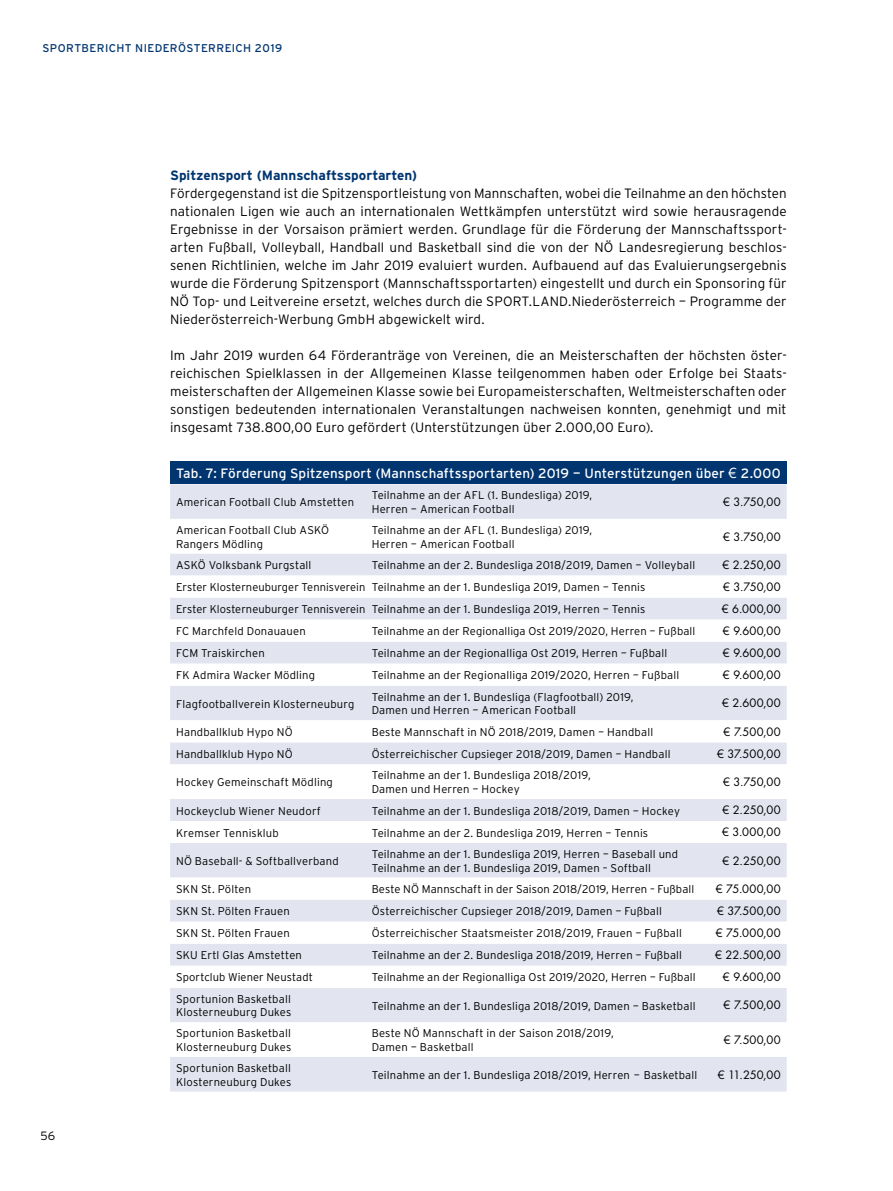
<style>
.page{position:relative;width:893px;height:1191px;background:#fff}
.page>*{position:absolute;margin:0;border:0;box-sizing:border-box;transform-origin:0 0}
.t1{font:300 13.5px/18px "Interstate Plus";letter-spacing:.01em;color:#000;text-align:justify}
.t2{font:13.5px "Interstate Plus";letter-spacing:.01em;color:#fff}
.t3{font:700 13.5px "Interstate Plus";color:#003570}
.t4{font:300 12px "Interstate Plus";color:#000}
.t5{font:300 11.25px/13.5px "Interstate Plus";letter-spacing:.015em;color:#000}
.t6{font:11.25px "Futura LT";letter-spacing:.03em;color:#000}
.t7{font:11.25px "Interstate Plus";letter-spacing:.035em;color:#003570}
.s1{font-family:"Futura LT"}
</style>
<div class="page">
<div style="left:170px;top:461px;width:617px;height:23px;background:#003570"></div>
<div style="left:170px;top:484px;width:617px;height:607px;background:#e2e4f0"></div>
<svg style="left:170px;top:519px;width:617px;height:424px"></svg>
<svg style="left:170px;top:965px;width:617px;height:92px"></svg>
<p class="t7" style="left:43px;top:41px;width:241px">SPORTBERICHT NIEDERÖSTERREICH 2019</p>
<p class="t4" style="left:40px;top:1129px;width:16px">56</p>
<p class="t3" style="left:170px;top:168px;width:249px">Spitzensport (Mannschaftssportarten)</p>
<p class="t1" style="left:170px;top:184px;width:618px">Fördergegenstand ist die Spitzensportleistung von Mannschaften, wobei die Teilnahme an den höchsten nationalen Ligen wie auch an internationalen Wettkämpfen unterstützt wird sowie herausragende Ergebnisse in der Vorsaison prämiert werden. Grundlage für die Förderung der Mannschaftssport&shy;arten Fußball, Volleyball, Handball und Basketball sind die von der NÖ Landesregierung beschlos&shy;senen Richtlinien, welche im Jahr 2019 evaluiert wurden. Aufbauend auf das Evaluierungsergebnis wurde die Förderung Spitzensport (Mannschaftssportarten) eingestellt und durch ein Sponsoring für NÖ Top- und Leitvereine ersetzt, welches durch die SPORT.LAND.Niederösterreich – Programme der Niederösterreich-Werbung GmbH abgewickelt wird.</p>
<p class="t1" style="left:170px;top:346px;width:618px">Im Jahr 2019 wurden 64 Förderanträge von Vereinen, die an Meisterschaften der höchsten öster&shy;reichischen Spielklassen in der Allgemeinen Klasse teilgenommen haben oder Erfolge bei Staats&shy;meisterschaften der Allgemeinen Klasse sowie bei Europameisterschaften, Weltmeisterschaften oder sonstigen bedeutenden internationalen Veranstaltungen nachweisen konnten, genehmigt und mit insgesamt 738.800,00 Euro gefördert (Unterstützungen über 2.000,00 Euro).</p>
<p class="t2" style="left:176px;top:466px;width:606px">Tab. 7: Förderung Spitzensport (Mannschaftssportarten) 2019 – Unterstützungen über <span class="s1">¤</span> 2.000</p>
<p class="t5" style="left:176px;top:495px;width:179px">American Football Club Amstetten</p>
<p class="t5" style="left:372px;top:488px;width:222px">Teilnahme an der AFL (1. Bundesliga) 2019,<br>Herren – American Football</p>
<p class="t6" style="left:723px;top:494px;width:59px">€ 3.750,00</p>
<p class="t5" style="left:176px;top:523px;width:155px">American Football Club ASKÖ<br>Rangers Mödling</p>
<p class="t5" style="left:372px;top:523px;width:222px">Teilnahme an der AFL (1. Bundesliga) 2019,<br>Herren – American Football</p>
<p class="t6" style="left:723px;top:529px;width:59px">€ 3.750,00</p>
<p class="t5" style="left:176px;top:558px;width:137px">ASKÖ Volksbank Purgstall</p>
<p class="t5" style="left:372px;top:558px;width:325px">Teilnahme an der 2. Bundesliga 2018/2019, Damen – Volleyball</p>
<p class="t6" style="left:723px;top:557px;width:60px">€ 2.250,00</p>
<p class="t5" style="left:176px;top:580px;width:471px">Erster Klosterneuburger Tennisverein Teilnahme an der 1. Bundesliga 2019, Damen – Tennis</p>
<p class="t6" style="left:723px;top:579px;width:59px">€ 3.750,00</p>
<p class="t5" style="left:176px;top:602px;width:471px">Erster Klosterneuburger Tennisverein Teilnahme an der 1. Bundesliga 2019, Herren – Tennis</p>
<p class="t6" style="left:722px;top:601px;width:60px">€ 6.000,00</p>
<p class="t5" style="left:176px;top:624px;width:131px">FC Marchfeld Donauauen</p>
<p class="t5" style="left:372px;top:624px;width:325px">Teilnahme an der Regionalliga Ost 2019/2020, Herren – Fußball</p>
<p class="t6" style="left:723px;top:623px;width:59px">€ 9.600,00</p>
<p class="t5" style="left:176px;top:646px;width:90px">FCM Traiskirchen</p>
<p class="t5" style="left:372px;top:646px;width:297px">Teilnahme an der Regionalliga Ost 2019, Herren – Fußball</p>
<p class="t6" style="left:723px;top:645px;width:59px">€ 9.600,00</p>
<p class="t5" style="left:176px;top:668px;width:141px">FK Admira Wacker Mödling</p>
<p class="t5" style="left:372px;top:668px;width:309px">Teilnahme an der Regionalliga 2019/2020, Herren – Fußball</p>
<p class="t6" style="left:723px;top:667px;width:59px">€ 9.600,00</p>
<p class="t5" style="left:176px;top:696px;width:180px">Flagfootballverein Klosterneuburg</p>
<p class="t5" style="left:372px;top:690px;width:263px">Teilnahme an der 1. Bundesliga (Flagfootball) 2019,<br>Damen und Herren – American Football</p>
<p class="t6" style="left:722px;top:696px;width:60px">€ 2.600,00</p>
<p class="t5" style="left:176px;top:725px;width:118px">Handballklub Hypo NÖ</p>
<p class="t5" style="left:372px;top:725px;width:283px">Beste Mannschaft in NÖ 2018/2019, Damen – Handball</p>
<p class="t6" style="left:724px;top:724px;width:59px">€ 7.500,00</p>
<p class="t5" style="left:176px;top:747px;width:118px">Handballklub Hypo NÖ</p>
<p class="t5" style="left:372px;top:747px;width:300px">Österreichischer Cupsieger 2018/2019, Damen – Handball</p>
<p class="t6" style="left:717px;top:746px;width:65px">€ 37.500,00</p>
<p class="t5" style="left:176px;top:775px;width:158px">Hockey Gemeinschaft Mödling</p>
<p class="t5" style="left:372px;top:768px;width:221px">Teilnahme an der 1. Bundesliga 2018/2019,<br>Damen und Herren – Hockey</p>
<p class="t6" style="left:723px;top:774px;width:59px">€ 3.750,00</p>
<p class="t5" style="left:176px;top:803px;width:146px">Hockeyclub Wiener Neudorf</p>
<p class="t5" style="left:372px;top:803px;width:310px">Teilnahme an der 1. Bundesliga 2018/2019, Damen – Hockey</p>
<p class="t6" style="left:723px;top:803px;width:60px">€ 2.250,00</p>
<p class="t5" style="left:176px;top:825px;width:104px">Kremser Tennisklub</p>
<p class="t5" style="left:372px;top:825px;width:278px">Teilnahme an der 2. Bundesliga 2019, Herren – Tennis</p>
<p class="t6" style="left:722px;top:825px;width:60px">€ 3.000,00</p>
<p class="t5" style="left:176px;top:854px;width:164px">NÖ Baseball- &amp; Softballverband</p>
<p class="t5" style="left:372px;top:847px;width:308px">Teilnahme an der 1. Bundesliga 2019, Herren – Baseball und<br>Teilnahme an der 1. Bundesliga 2019, Damen – Softball</p>
<p class="t6" style="left:723px;top:853px;width:60px">€ 2.250,00</p>
<p class="t5" style="left:176px;top:882px;width:77px">SKN St. Pölten</p>
<p class="t5" style="left:372px;top:882px;width:324px">Beste NÖ Mannschaft in der Saison 2018/2019, Herren – Fußball</p>
<p class="t6" style="left:716px;top:881px;width:66px">€ 75.000,00</p>
<p class="t5" style="left:176px;top:904px;width:115px">SKN St. Pölten Frauen</p>
<p class="t5" style="left:372px;top:904px;width:292px">Österreichischer Cupsieger 2018/2019, Damen – Fußball</p>
<p class="t6" style="left:717px;top:903px;width:65px">€ 37.500,00</p>
<p class="t5" style="left:176px;top:926px;width:115px">SKN St. Pölten Frauen</p>
<p class="t5" style="left:372px;top:926px;width:312px">Österreichischer Staatsmeister 2018/2019, Frauen – Fußball</p>
<p class="t6" style="left:716px;top:925px;width:66px">€ 75.000,00</p>
<p class="t5" style="left:176px;top:948px;width:127px">SKU Ertl Glas Amstetten</p>
<p class="t5" style="left:372px;top:948px;width:312px">Teilnahme an der 2. Bundesliga 2018/2019, Herren – Fußball</p>
<p class="t6" style="left:715px;top:947px;width:67px">€ 22.500,00</p>
<p class="t5" style="left:176px;top:970px;width:138px">Sportclub Wiener Neustadt</p>
<p class="t5" style="left:372px;top:970px;width:325px">Teilnahme an der Regionalliga Ost 2019/2020, Herren – Fußball</p>
<p class="t6" style="left:723px;top:969px;width:59px">€ 9.600,00</p>
<p class="t5" style="left:176px;top:992px;width:117px">Sportunion Basketball<br>Klosterneuburg Dukes</p>
<p class="t5" style="left:372px;top:998px;width:325px">Teilnahme an der 1. Bundesliga 2018/2019, Damen – Basketball</p>
<p class="t6" style="left:724px;top:998px;width:59px">€ 7.500,00</p>
<p class="t5" style="left:176px;top:1026px;width:117px">Sportunion Basketball<br>Klosterneuburg Dukes</p>
<p class="t5" style="left:372px;top:1026px;width:244px">Beste NÖ Mannschaft in der Saison 2018/2019,<br>Damen – Basketball</p>
<p class="t6" style="left:724px;top:1032px;width:59px">€ 7.500,00</p>
<p class="t5" style="left:176px;top:1061px;width:117px">Sportunion Basketball<br>Klosterneuburg Dukes</p>
<p class="t5" style="left:372px;top:1068px;width:327px">Teilnahme an der 1. Bundesliga 2018/2019, Herren – Basketball</p>
<p class="t6" style="left:718px;top:1067px;width:64px">€ 11.250,00</p>
</div>
